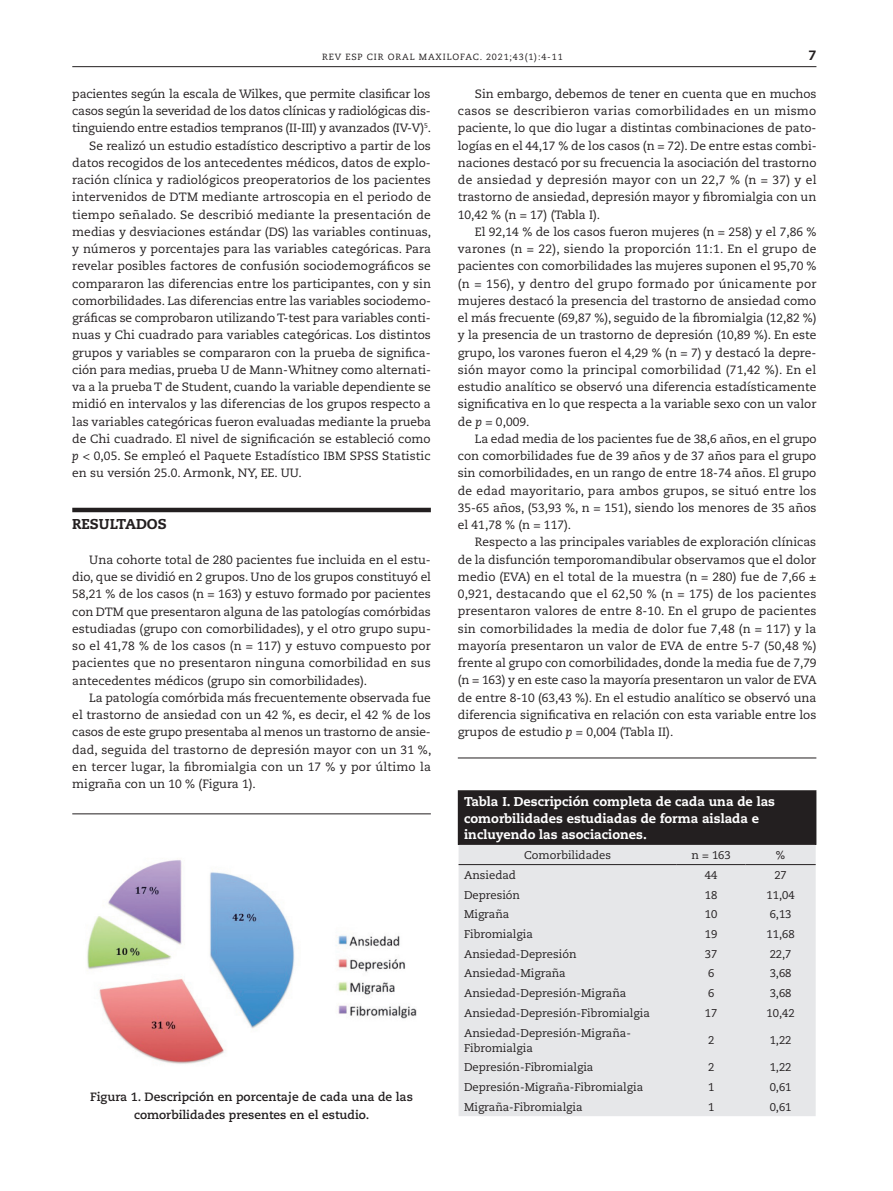
<style>
.page{position:relative;width:893px;height:1191px;background:#fff}
.page>*{position:absolute;margin:0;border:0;box-sizing:border-box;transform-origin:0 0}
.t1{font:800 14.25px "Caecilia LT Std";color:#231f20}
.t2{font:800 13.5px "Caecilia LT Std";color:#231f20}
.t3{font:800 12.75px/16.5px "Caecilia LT Std";color:#fff}
.t4{font:12px/17.2px "Caecilia LT Std";color:#231f20;text-align:justify}
.t5{font:700 12px/17.2px "Caecilia LT Std";color:#231f20;text-align:center}
.t6{font:11.25px/15px "Caecilia LT Std";color:#231f20}
.t7{font:9px "Caecilia LT Std";letter-spacing:.095em;color:#231f20}
.s1{font-style:italic}
</style>
<div class="page">
<hr style="left:72px;top:66px;width:744px;height:1px;background:#231f20">
<hr style="left:72px;top:508px;width:359px;height:4px;background:#231f20">
<img style="left:87px;top:860px;width:208px;height:204px">
<img style="left:336px;top:935px;width:81px;height:84px">
<hr style="left:72px;top:813px;width:359px;height:1px;background:#231f20">
<hr style="left:458px;top:757px;width:358px;height:1px;background:#231f20">
<div style="left:459px;top:791px;width:357px;height:54px;background:#231f20"></div>
<div style="left:459px;top:845px;width:357px;height:271px;background:#e6e7e9"></div>
<hr style="left:458px;top:790px;width:219px;height:1px;background:#231f20">
<hr style="left:458px;top:791px;width:1px;height:54px;background:#231f20">
<hr style="left:677px;top:790px;width:68px;height:1px;background:#231f20">
<hr style="left:745px;top:790px;width:71px;height:1px;background:#231f20">
<hr style="left:459px;top:864px;width:218px;height:1px;background:#231f20">
<hr style="left:677px;top:864px;width:68px;height:1px;background:#231f20">
<hr style="left:745px;top:864px;width:71px;height:1px;background:#231f20">
<p class="t7" style="left:322px;top:52px;width:242px">REV ESP CIR ORAL MAXILOFAC. 2021;43(1):4-11</p>
<p class="t2" style="left:808px;top:47px;width:9px">7</p>
<p class="t4" style="left:72px;top:85px;width:360px">pacientes según la escala de Wilkes, que permite clasificar los</p>
<p class="t4" style="left:72px;top:102px;width:360px">casos según la severidad de los datos clínicas y radiológicas dis-</p>
<p class="t4" style="left:72px;top:120px;width:360px">tinguiendo entre estadios tempranos (II-III) y avanzados (IV-V)<sup>5</sup>.</p>
<p class="t4" style="left:89px;top:137px;width:343px">Se realizó un estudio estadístico descriptivo a partir de los</p>
<p class="t4" style="left:72px;top:154px;width:360px">datos recogidos de los antecedentes médicos, datos de explo-</p>
<p class="t4" style="left:72px;top:171px;width:360px">ración clínica y radiológicos preoperatorios de los pacientes</p>
<p class="t4" style="left:72px;top:189px;width:360px">intervenidos de DTM mediante artroscopia en el periodo de</p>
<p class="t4" style="left:72px;top:206px;width:360px">tiempo señalado. Se describió mediante la presentación de</p>
<p class="t4" style="left:72px;top:223px;width:361px">medias y desviaciones estándar (DS) las variables continuas,</p>
<p class="t4" style="left:72px;top:240px;width:360px">y números y porcentajes para las variables categóricas. Para</p>
<p class="t4" style="left:72px;top:258px;width:360px">revelar posibles factores de confusión sociodemográficos se</p>
<p class="t4" style="left:72px;top:275px;width:360px">compararon las diferencias entre los participantes, con y sin</p>
<p class="t4" style="left:72px;top:292px;width:360px">comorbilidades. Las diferencias entre las variables sociodemo-</p>
<p class="t4" style="left:72px;top:309px;width:360px">gráficas se comprobaron utilizando T-test para variables conti-</p>
<p class="t4" style="left:72px;top:327px;width:360px">nuas y Chi cuadrado para variables categóricas. Los distintos</p>
<p class="t4" style="left:72px;top:344px;width:360px">grupos y variables se compararon con la prueba de significa-</p>
<p class="t4" style="left:72px;top:361px;width:360px">ción para medias, prueba U de Mann-Whitney como alternati-</p>
<p class="t4" style="left:72px;top:378px;width:360px">va a la prueba T de Student, cuando la variable dependiente se</p>
<p class="t4" style="left:72px;top:396px;width:360px">midió en intervalos y las diferencias de los grupos respecto a</p>
<p class="t4" style="left:72px;top:413px;width:360px">las variables categóricas fueron evaluadas mediante la prueba</p>
<p class="t4" style="left:72px;top:430px;width:360px">de Chi cuadrado. El nivel de significación se estableció como</p>
<p class="t4" style="left:72px;top:447px;width:360px"><span class="s1">p</span> &lt; 0,05. Se empleó el Paquete Estadístico IBM SPSS Statistic</p>
<p class="t4" style="left:72px;top:465px;width:231px">en su versión 25.0. Armonk, NY, EE. UU.</p>
<p class="t1" style="left:72px;top:515px;width:96px">RESULTADOS</p>
<p class="t4" style="left:72px;top:551px;width:360px;text-indent:17px">Una cohorte total de 280 pacientes fue incluida en el estu&shy;dio, que se dividió en 2 grupos. Uno de los grupos constituyó el 58,21 % de los casos (n = 163) y estuvo formado por pacientes con DTM que presentaron alguna de las patologías comórbidas estudiadas (grupo con comorbilidades), y el otro grupo supu&shy;so el 41,78 % de los casos (n = 117) y estuvo compuesto por pacientes que no presentaron ninguna comorbilidad en sus antecedentes médicos (grupo sin comorbilidades).</p>
<p class="t4" style="left:72px;top:689px;width:361px;text-indent:17px">La patología comórbida más frecuentemente observada fue el trastorno de ansiedad con un 42 %, es decir, el 42 % de los casos de este grupo presentaba al menos un trastorno de ansie&shy;dad, seguida del trastorno de depresión mayor con un 31 %, en tercer lugar, la fibromialgia con un 17 % y por último la migraña con un 10 % (Figura 1).</p>
<p class="t4" style="left:458px;top:85px;width:360px;text-indent:17px">Sin embargo, debemos de tener en cuenta que en muchos casos se describieron varias comorbilidades en un mismo paciente, lo que dio lugar a distintas combinaciones de pato&shy;logías en el 44,17 % de los casos (n = 72). De entre estas combi&shy;naciones destacó por su frecuencia la asociación del trastorno de ansiedad y depresión mayor con un 22,7 % (n = 37) y el trastorno de ansiedad, depresión mayor y fibromialgia con un 10,42 % (n = 17) (Tabla I).</p>
<p class="t4" style="left:458px;top:223px;width:360px;text-indent:17px">El 92,14 % de los casos fueron mujeres (n = 258) y el 7,86 % varones (n = 22), siendo la proporción 11:1. En el grupo de pacientes con comorbilidades las mujeres suponen el 95,70 % (n = 156), y dentro del grupo formado por únicamente por mujeres destacó la presencia del trastorno de ansiedad como el más frecuente (69,87 %), seguido de la fibromialgia (12,82 %) y la presencia de un trastorno de depresión (10,89 %). En este grupo, los varones fueron el 4,29 % (n = 7) y destacó la depre&shy;sión mayor como la principal comorbilidad (71,42 %). En el estudio analítico se observó una diferencia estadísticamente significativa en lo que respecta a la variable sexo con un valor de <span class="s1">p =</span> 0,009.</p>
<p class="t4" style="left:458px;top:430px;width:360px;text-indent:17px">La edad media de los pacientes fue de 38,6 años, en el grupo con comorbilidades fue de 39 años y de 37 años para el grupo sin comorbilidades, en un rango de entre 18-74 años. El grupo de edad mayoritario, para ambos grupos, se situó entre los 35-65 años, (53,93 %, n = 151), siendo los menores de 35 años el 41,78 % (n = 117).</p>
<p class="t4" style="left:458px;top:534px;width:360px;text-indent:17px">Respecto a las principales variables de exploración clínicas de la disfunción temporomandibular observamos que el dolor medio (EVA) en el total de la muestra (n = 280) fue de 7,66 ± 0,921, destacando que el 62,50 % (n = 175) de los pacientes presentaron valores de entre 8-10. En el grupo de pacientes sin comorbilidades la media de dolor fue 7,48 (n = 117) y la mayoría presentaron un valor de EVA de entre 5-7 (50,48 %) frente al grupo con comorbilidades, donde la media fue de 7,79 (n = 163) y en este caso la mayoría presentaron un valor de EVA de entre 8-10 (63,43 %). En el estudio analítico se observó una diferencia significativa en relación con esta variable entre los grupos de estudio <span class="s1">p</span> = 0,004 (Tabla II).</p>
<p class="t5" style="left:90px;top:1088px;width:324px">Figura 1. Descripción en porcentaje de cada una de las comorbilidades presentes en el estudio.</p>
<p class="t3" style="left:464px;top:793px;width:313px">Tabla I. Descripción completa de cada una de las comorbilidades estudiadas de forma aislada e incluyendo las asociaciones.</p>
<p class="t6" style="left:524px;top:848px;width:88px">Comorbilidades</p>
<p class="t6" style="left:691px;top:848px;width:41px">n = 163</p>
<p class="t6" style="left:776px;top:848px;width:11px">%</p>
<p class="t6" style="left:464px;top:867px;width:53px">Ansiedad</p>
<p class="t6" style="left:705px;top:867px;width:14px">44</p>
<p class="t6" style="left:774px;top:867px;width:14px">27</p>
<p class="t6" style="left:464px;top:887px;width:58px">Depresión</p>
<p class="t6" style="left:705px;top:887px;width:14px">18</p>
<p class="t6" style="left:766px;top:887px;width:30px">11,04</p>
<p class="t6" style="left:464px;top:907px;width:47px">Migraña</p>
<p class="t6" style="left:705px;top:907px;width:14px">10</p>
<p class="t6" style="left:770px;top:907px;width:23px">6,13</p>
<p class="t6" style="left:464px;top:926px;width:70px">Fibromialgia</p>
<p class="t6" style="left:705px;top:926px;width:14px">19</p>
<p class="t6" style="left:766px;top:926px;width:30px">11,68</p>
<p class="t6" style="left:464px;top:946px;width:114px">Ansiedad-Depresión</p>
<p class="t6" style="left:705px;top:946px;width:14px">37</p>
<p class="t6" style="left:770px;top:946px;width:23px">22,7</p>
<p class="t6" style="left:464px;top:966px;width:103px">Ansiedad-Migraña</p>
<p class="t6" style="left:708px;top:966px;width:8px">6</p>
<p class="t6" style="left:770px;top:966px;width:23px">3,68</p>
<p class="t6" style="left:464px;top:986px;width:164px">Ansiedad-Depresión-Migraña</p>
<p class="t6" style="left:708px;top:986px;width:8px">6</p>
<p class="t6" style="left:770px;top:986px;width:23px">3,68</p>
<p class="t6" style="left:464px;top:1005px;width:187px">Ansiedad-Depresión-Fibromialgia</p>
<p class="t6" style="left:705px;top:1005px;width:14px">17</p>
<p class="t6" style="left:766px;top:1005px;width:30px">10,42</p>
<p class="t6" style="left:464px;top:1025px;width:168px">Ansiedad-Depresión-Migraña-<br>Fibromialgia</p>
<p class="t6" style="left:708px;top:1032px;width:8px">2</p>
<p class="t6" style="left:770px;top:1032px;width:23px">1,22</p>
<p class="t6" style="left:464px;top:1060px;width:131px">Depresión-Fibromialgia</p>
<p class="t6" style="left:708px;top:1060px;width:8px">2</p>
<p class="t6" style="left:770px;top:1060px;width:23px">1,22</p>
<p class="t6" style="left:464px;top:1079px;width:181px">Depresión-Migraña-Fibromialgia</p>
<p class="t6" style="left:708px;top:1079px;width:8px">1</p>
<p class="t6" style="left:770px;top:1079px;width:23px">0,61</p>
<p class="t6" style="left:464px;top:1099px;width:120px">Migraña-Fibromialgia</p>
<p class="t6" style="left:708px;top:1099px;width:8px">1</p>
<p class="t6" style="left:770px;top:1099px;width:23px">0,61</p>
</div>
